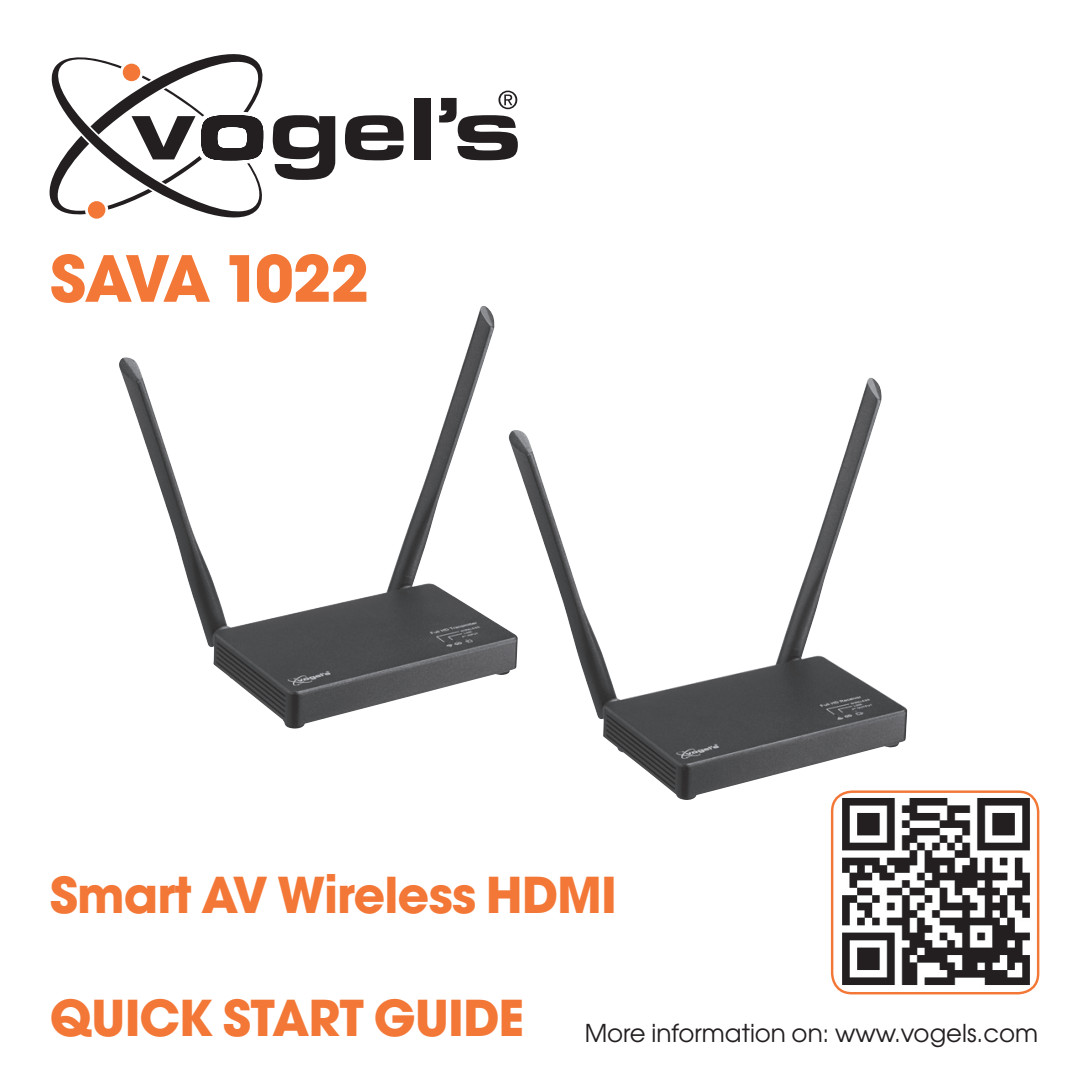
<style>
.page{position:relative;width:1092px;height:1092px;background:#fff}
.page>*{position:absolute;margin:0;border:0;box-sizing:border-box;transform-origin:0 0}
.t1{font:63px "Avant Garde Gothic Bd ITC";letter-spacing:-.07em;color:#f37736}
.t2{font:49px "Avant Garde Gothic Bd ITC";letter-spacing:-.02em;color:#f37736}
.t3{font:24.5px "Avant Garde Gothic Bk ITC";color:#231f20}
</style>
<div class="page">
<svg style="left:50px;top:54px;width:214px;height:165px"></svg>
<svg style="left:273px;top:115px;width:62px;height:65px"></svg>
<svg style="left:345px;top:115px;width:59px;height:45px"></svg>
<div style="left:414px;top:98px;width:16px;height:61px;background:#231f20"></div>
<svg style="left:439px;top:91px;width:79px;height:69px"></svg>
<img style="left:119px;top:306px;width:389px;height:422px">
<img style="left:833px;top:793px;width:205px;height:200px">
<div style="left:830px;top:790px;width:209px;height:204px;border:2px solid #f37736;border-radius:20px"></div>
<img style="left:508px;top:377px;width:399px;height:423px">
<p class="t1" style="left:50px;top:236px;width:321px">SAVA 1022</p>
<p class="t2" style="left:50px;top:861px;width:568px">Smart AV Wireless HDMI</p>
<p class="t2" style="left:50px;top:985px;width:476px">QUICK START GUIDE</p>
<p class="t3" style="left:584px;top:1017px;width:455px">More information on: www.vogels.com</p>
</div>
